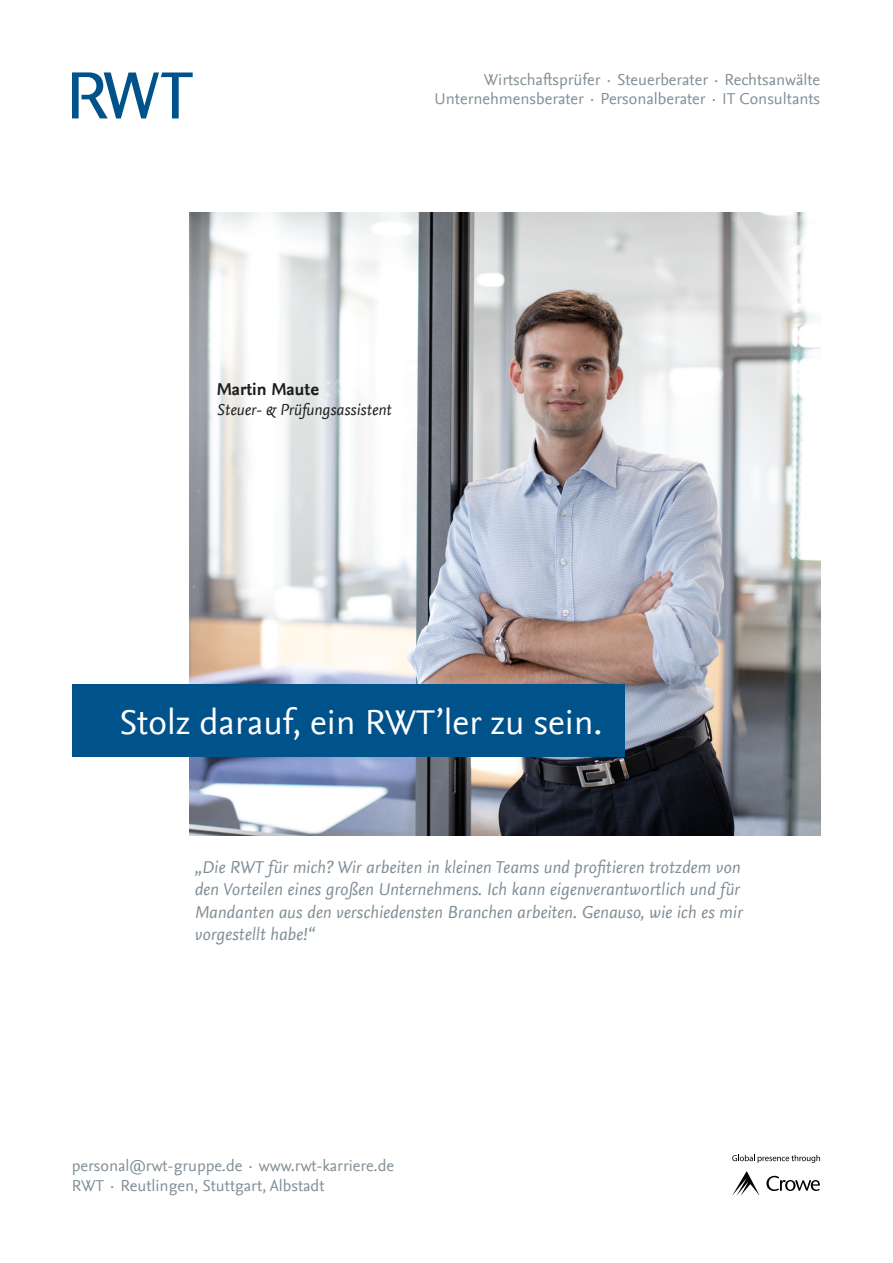
<style>
.page{position:relative;width:893px;height:1263px;background:#fff}
.page>*{position:absolute;margin:0;border:0;box-sizing:border-box;transform-origin:0 0}
.t1{font:36px "Nexus Sans OT";color:#fff}
.t2{font:italic 18px/22.5px "Nexus Sans OT";color:#818e96}
.t3{font:700 18px "Nexus Sans OT";color:#1d1d1b}
.t4{font:16.5px/19.5px "Nexus Sans OT";color:#818e96;text-align:right}
.t5{font:italic 16.5px "Nexus Sans OT";color:#1d1d1b}
</style>
<div class="page">
<img style="left:190px;top:213px;width:630px;height:622px">
<svg style="left:72px;top:72px;width:121px;height:46px"></svg>
<div style="left:72px;top:685px;width:553px;height:72px;background:#00528b"></div>
<svg style="left:732px;top:1155px;width:88px;height:8px"></svg>
<svg style="left:766px;top:1176px;width:54px;height:15px"></svg>
<svg style="left:732px;top:1171px;width:28px;height:24px"></svg>
<p class="t4" style="left:435px;top:70px;width:387px">Wirtschaftsprüfer · Steuerberater · Rechtsanwälte<br>Unternehmensberater · Personalberater · IT Consultants</p>
<p class="t3" style="left:216px;top:379px;width:104px">Martin Maute</p>
<p class="t5" style="left:216px;top:400px;width:177px">Steuer- &amp; Prüfungsassistent</p>
<h1 class="t1" style="left:119px;top:702px;width:485px">Stolz darauf, ein RWT’ler zu sein.</h1>
<p class="t2" style="left:194px;top:856px;width:550px">„Die RWT für mich? Wir arbeiten in kleinen Teams und profitieren trotzdem von den Vorteilen eines großen Unternehmens. Ich kann eigenverantwortlich und für Mandanten aus den verschiedensten Branchen arbeiten. Genauso, wie ich es mir vorgestellt habe!“</p>
<p class="t4" style="left:72px;top:1157px;width:324px;text-align:left">personal@rwt-gruppe.de · www.rwt-karriere.de<br>RWT · Reutlingen, Stuttgart, Albstadt</p>
</div>
